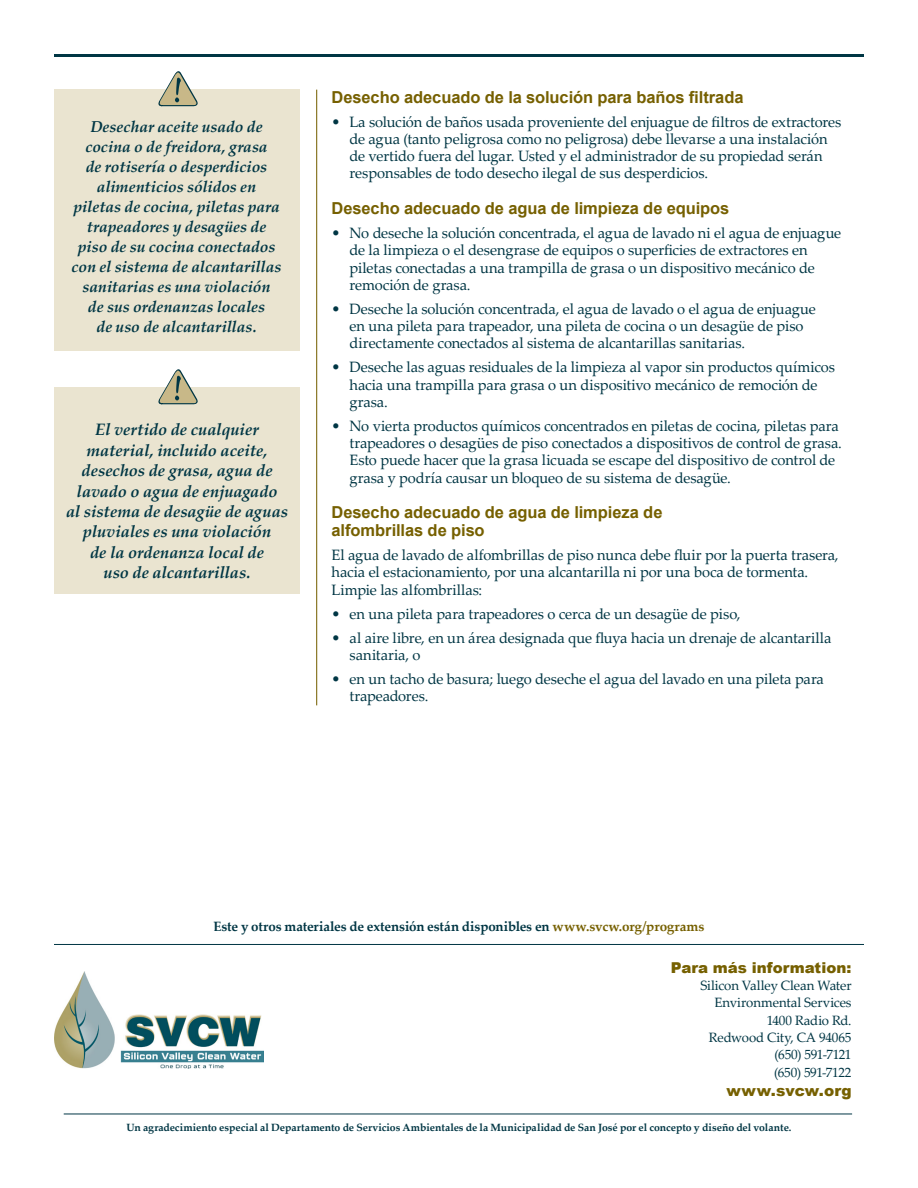
<style>
.page{position:relative;width:918px;height:1188px;background:#fff}
.page>*{position:absolute;margin:0;border:0;box-sizing:border-box;transform-origin:0 0}
.Warning_Note{font:italic 700 16.5px/20.4px "Palatino Linotype";letter-spacing:-.005em;color:#003644;text-align:center}
.IS_first_head{font:700 16.5px/18px "Arial";letter-spacing:-.005em;color:#766000}
.Warning_Note-2{font:italic 700 15.75px/20px "Palatino Linotype";color:#003644;text-align:center}
.Disclaimer{font:900 15.3px "Arial";letter-spacing:.01em;color:#766000}
.GS_serv_name_bullet{font:15px/17.2px "Palatino Linotype";letter-spacing:-.01em;color:#003644}
.Spanish_Body{font:15px/17.2px "Palatino Linotype";letter-spacing:-.01em;color:#003644}
.For_more_info{font:900 15px "Arial";color:#766000}
.Disclaimer-2{font:13.5px/17.4px "Palatino Linotype";letter-spacing:-.01em;color:#003644;text-align:right}
.Questions{font:700 13.5px "Palatino Linotype";letter-spacing:-.01em;color:#003644}
.Questions-2{font:700 10.5px "Palatino Linotype";color:#003644}
.s1{color:#766000}
</style>
<div class="page">
<hr style="left:54px;top:54px;width:810px;height:3px;background:#003644">
<div style="left:54px;top:90px;width:245px;height:261px;background:#eae4d0"></div>
<svg style="left:159px;top:71px;width:39px;height:35px"></svg>
<hr style="left:316px;top:90px;width:1px;height:615px;background:#766000">
<div style="left:54px;top:388px;width:245px;height:206px;background:#eae4d0"></div>
<svg style="left:159px;top:369px;width:39px;height:35px"></svg>
<hr style="left:54px;top:944px;width:810px;height:1px;background:#003644">
<hr style="left:64px;top:1114px;width:788px;height:1px;background:#003644">
<img style="left:54px;top:971px;width:209px;height:98px">
<p class="Warning_Note-2" style="left:72px;top:117px;width:211px">Desechar aceite usado de cocina o de freidora, grasa<br>de rotisería o desperdicios alimenticios sólidos en piletas de cocina, piletas para trapeadores y desagües de piso de su cocina conectados con el sistema de alcantarillas sanitarias es una violación<br>de sus ordenanzas locales<br>de uso de alcantarillas.</p>
<p class="Warning_Note" style="left:66px;top:419px;width:224px">El vertido de cualquier material, incluido aceite, desechos de grasa, agua de lavado o agua de enjuagado<br>al sistema de desagüe de aguas pluviales es una violación<br>de la ordenanza local de<br>uso de alcantarillas.</p>
<h3 class="IS_first_head" style="left:332px;top:89px;width:414px">Desecho adecuado de la solución para baños filtrada</h3>
<p class="GS_serv_name_bullet" style="left:350px;top:112px;width:493px;text-indent:-18px">• La solución de baños usada proveniente del enjuague de filtros de extractores de agua (tanto peligrosa como no peligrosa) debe llevarse a una instalación de vertido fuera del lugar. Usted y el administrador de su propiedad serán responsables de todo desecho ilegal de sus desperdicios.</p>
<h3 class="IS_first_head" style="left:332px;top:200px;width:399px">Desecho adecuado de agua de limpieza de equipos</h3>
<p class="GS_serv_name_bullet" style="left:350px;top:224px;width:493px;text-indent:-18px">• No deseche la solución concentrada, el agua de lavado ni el agua de enjuague de la limpieza o el desengrase de equipos o superficies de extractores en piletas conectadas a una trampilla de grasa o un dispositivo mecánico de remoción de grasa.</p>
<p class="GS_serv_name_bullet" style="left:350px;top:299px;width:468px;text-indent:-18px">• Deseche la solución concentrada, el agua de lavado o el agua de enjuague en una pileta para trapeador, una pileta de cocina o un desagüe de piso directamente conectados al sistema de alcantarillas sanitarias.</p>
<p class="GS_serv_name_bullet" style="left:350px;top:358px;width:487px;text-indent:-18px">• Deseche las aguas residuales de la limpieza al vapor sin productos químicos hacia una trampilla para grasa o un dispositivo mecánico de remoción de grasa.</p>
<p class="GS_serv_name_bullet" style="left:350px;top:416px;width:494px;text-indent:-18px">• No vierta productos químicos concentrados en piletas de cocina, piletas para trapeadores o desagües de piso conectados a dispositivos de control de grasa.<br>Esto puede hacer que la grasa licuada se escape del dispositivo de control de grasa y podría causar un bloqueo de su sistema de desagüe.</p>
<h3 class="IS_first_head" style="left:332px;top:504px;width:332px">Desecho adecuado de agua de limpieza de alfombrillas de piso</h3>
<p class="Spanish_Body" style="left:332px;top:546px;width:509px">El agua de lavado de alfombrillas de piso nunca debe fluir por la puerta trasera, hacia el estacionamiento, por una alcantarilla ni por una boca de tormenta.<br>Limpie las alfombrillas:</p>
<p class="GS_serv_name_bullet" style="left:332px;top:604px;width:411px">• en una pileta para trapeadores o cerca de un desagüe de piso,</p>
<p class="GS_serv_name_bullet" style="left:350px;top:628px;width:483px;text-indent:-18px">• al aire libre, en un área designada que fluya hacia un drenaje de alcantarilla sanitaria, o</p>
<p class="GS_serv_name_bullet" style="left:350px;top:670px;width:476px;text-indent:-18px">• en un tacho de basura; luego deseche el agua del lavado en una pileta para trapeadores.</p>
<p class="Questions" style="left:213px;top:917px;width:493px">Este y otros materiales de extensión están disponibles en <span class="s1">www.svcw.org/programs</span></p>
<p class="For_more_info" style="left:671px;top:956px;width:182px">Para más information:</p>
<p class="Disclaimer-2" style="left:700px;top:976px;width:153px">Silicon Valley Clean Water<br>Environmental Services<br>1400 Radio Rd.<br>Redwood City, CA 94065 (650) 591-7121<br>(650) 591-7122</p>
<p class="Disclaimer" style="left:727px;top:1079px;width:127px">www.svcw.org</p>
<p class="Questions-2" style="left:126px;top:1120px;width:667px">Un agradecimiento especial al Departamento de Servicios Ambientales de la Municipalidad de San José por el concepto y diseño del volante.</p>
</div>
